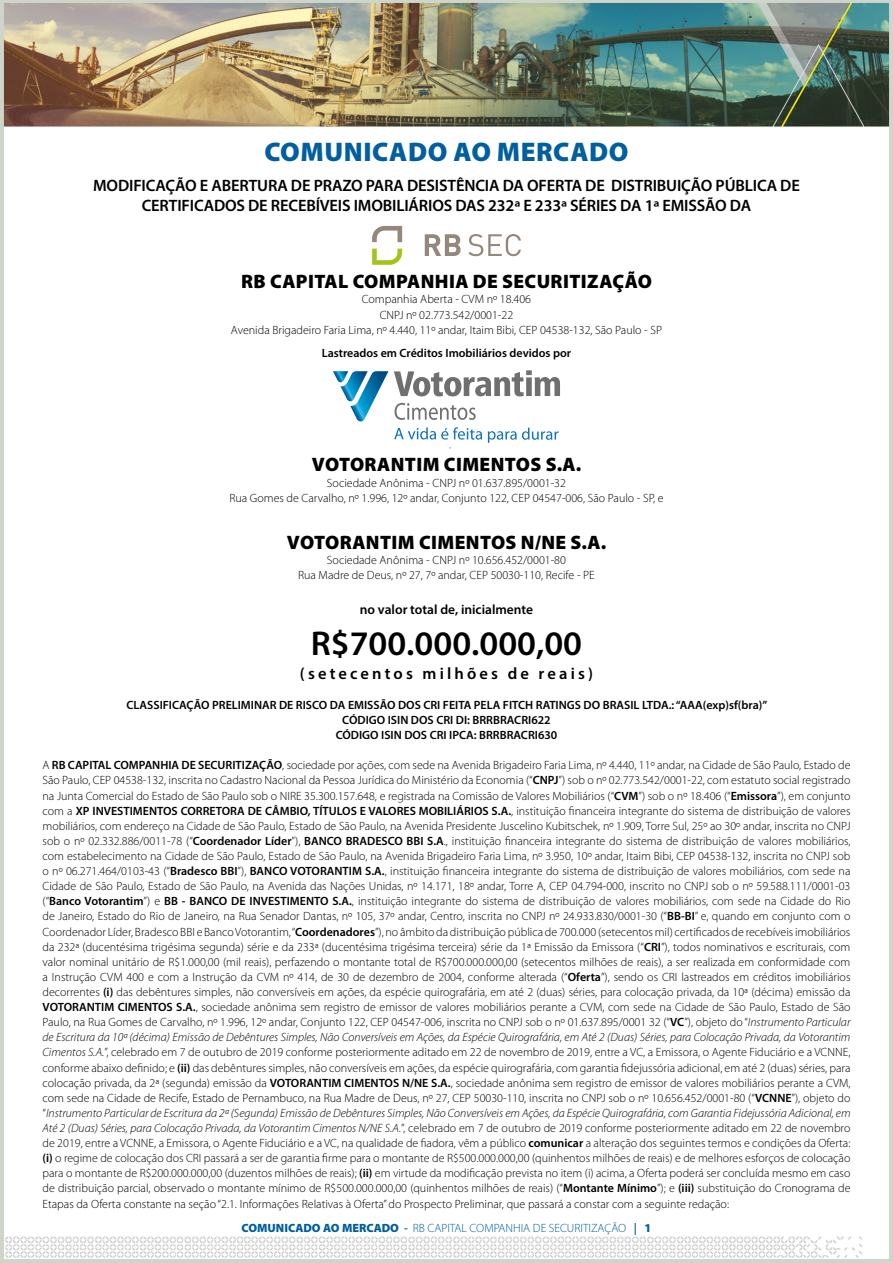
<style>
.page{position:relative;width:893px;height:1263px;background:#fff}
.page>*{position:absolute;margin:0;border:0;box-sizing:border-box;transform-origin:0 0}
.t1{font:600 34.5px "Myriad Pro";color:#000}
.t2{font:900 27px "Myriad Pro";letter-spacing:.02em;color:#005f9f}
.t3{font:900 19.5px "Myriad Pro";letter-spacing:.02em;color:#000}
.t4{font:600 16.5px/20px "Myriad Pro";letter-spacing:-.01em;color:#000;text-align:center}
.t5{font:600 16.5px "Myriad Pro";letter-spacing:.19em;color:#000}
.t6{font:600 13.5px "Myriad Pro";color:#000}
.t7{font:300 12px/15.1px "Myriad Pro";color:#000;text-align:center}
.t8{font:600 12px/15.1px "Myriad Pro";color:#000;text-align:center}
.t9{font:300 12px "Myriad Pro";color:#005f9f}
.s1{font-style:inherit}
.s2{font-weight:600}
.s3{font-style:italic}
.s4{font-weight:900}
</style>
<div class="page">
<img style="left:0;top:0;width:893px;height:1263px">
<svg style="left:372px;top:226px;width:30px;height:16px"></svg>
<svg style="left:372px;top:249px;width:30px;height:16px"></svg>
<svg style="left:425px;top:234px;width:36px;height:22px"></svg>
<svg style="left:468px;top:234px;width:53px;height:22px"></svg>
<svg style="left:333px;top:371px;width:55px;height:50px"></svg>
<svg style="left:394px;top:370px;width:166px;height:26px"></svg>
<svg style="left:395px;top:403px;width:81px;height:17px"></svg>
<svg style="left:488px;top:428px;width:71px;height:15px"></svg>
<svg style="left:394px;top:427px;width:88px;height:13px"></svg>
<h2 class="t2" style="left:264px;top:136px;width:366px">COMUNICADO AO MERCADO</h2>
<h3 class="t4" style="left:93px;top:175px;width:708px">MODIFICAÇÃO E ABERTURA DE PRAZO PARA DESISTÊNCIA DA OFERTA DE DISTRIBUIÇÃO PÚBLICA DE<br>CERTIFICADOS DE RECEBÍVEIS IMOBILIÁRIOS DAS 232ª E 233ª SÉRIES DA 1ª EMISSÃO DA</h3>
<h3 class="t3" style="left:241px;top:271px;width:412px">RB CAPITAL COMPANHIA DE SECURITIZAÇÃO</h3>
<p class="t7" style="left:231px;top:292px;width:433px">Companhia Aberta - CVM nº 18.406<br>CNPJ nº 02.773.542/0001-22<br>Avenida Brigadeiro Faria Lima, nº 4.440, 11º andar, Itaim Bibi, CEP 04538-132, São Paulo - SP</p>
<p class="t8" style="left:322px;top:345px;width:251px">Lastreados em Créditos Imobiliários devidos por</p>
<h3 class="t3" style="left:312px;top:454px;width:271px">VOTORANTIM CIMENTOS S.A.</h3>
<p class="t7" style="left:229px;top:475px;width:436px">Sociedade Anônima - CNPJ nº 01.637.895/0001-32<br>Rua Gomes de Carvalho, nº 1.996, 12º andar, Conjunto 122, CEP 04547-006, São Paulo - SP, e</p>
<h3 class="t3" style="left:287px;top:531px;width:321px">VOTORANTIM CIMENTOS N/NE S.A.</h3>
<p class="t7" style="left:298px;top:552px;width:298px">Sociedade Anônima - CNPJ nº 10.656.452/0001-80<br>Rua Madre de Deus, nº 27, 7º andar, CEP 50030-110, Recife - PE</p>
<p class="t6" style="left:360px;top:600px;width:175px">no valor total de, inicialmente</p>
<h1 class="t1" style="left:311px;top:621px;width:273px">R$700.000.000,00</h1>
<h3 class="t5" style="left:300px;top:663px;width:294px">(setecentos milhões de reais)</h3>
<p class="t8" style="left:127px;top:697px;width:642px">CLASSIFICAÇÃO PRELIMINAR DE RISCO DA EMISSÃO DOS CRI FEITA PELA FITCH RATINGS DO BRASIL LTDA.: “AAA(exp)sf(bra)”<br>CÓDIGO ISIN DOS CRI DI: BRRBRACRI622<br>CÓDIGO ISIN DOS CRI IPCA: BRRBRACRI630</p>
<p class="t7" style="left:43px;top:758px;width:809px;text-align:justify"><span class="s1">A</span> <span class="s2">RB CAPITAL COMPANHIA DE SECURITIZAÇÃO</span>, sociedade por ações, com sede na Avenida Brigadeiro Faria Lima, nº 4.440, 11º andar, na Cidade de São Paulo, Estado de São Paulo, CEP 04538-132, inscrita no Cadastro Nacional da Pessoa Jurídica do Ministério da Economia (“<span class="s2">CNPJ</span>”) sob o nº 02.773.542/0001-22, com estatuto social registrado na Junta Comercial do Estado de São Paulo sob o NIRE 35.300.157.648, e registrada na Comissão de Valores Mobiliários (“<span class="s2">CVM</span>”) sob o nº 18.406 (“<span class="s2">Emissora</span>”), em conjunto com a <span class="s2">XP</span> <span class="s2">INVESTIMENTOS CORRETORA DE CÂMBIO, TÍTULOS E VALORES MOBILIÁRIOS</span> <span class="s2">S.A.</span>, instituição financeira integrante do sistema de distribuição de valores mobiliários, com endereço na Cidade de São Paulo, Estado de São Paulo, na Avenida Presidente Juscelino Kubitschek, nº 1.909, Torre Sul, 25º ao 30º andar, inscrita no CNPJ sob o nº 02.332.886/0011-78 (“<span class="s2">Coordenador Líder</span>”), <span class="s2">B</span><span class="s2">ANCO BRADESCO</span> <span class="s2">BBI S.A</span>., instituição financeira integrante do sistema de distribuição de valores mobiliários, com estabelecimento na Cidade de São Paulo, Estado de São Paulo, na Avenida Brigadeiro Faria Lima, nº 3.950, 10º andar, Itaim Bibi, CEP 04538-132, inscrita no CNPJ sob o nº 06.271.464/0103-43 (“<span class="s2">Bradesco BBI</span>”), <span class="s2">BANCO VOTORANTIM S.A.</span>, instituição financeira integrante do sistema de distribuição de valores mobiliários, com sede na Cidade de São Paulo, Estado de São Paulo, na Avenida das Nações Unidas, nº 14.171, 18º andar, Torre A, CEP 04.794-000, inscrito no CNPJ sob o nº 59.588.111/0001-03 (“<span class="s2">Banco Votorantim</span>”) e <span class="s2">BB -</span> <span class="s2">BANCO DE INVESTIMENTO</span> <span class="s2">S.A.</span>, instituição integrante do sistema de distribuição de valores mobiliários, com sede na Cidade do Rio de Janeiro, Estado do Rio de Janeiro, na Rua Senador Dantas, nº 105, 37º andar, Centro, inscrita no CNPJ nº 24.933.830/0001-30 (“<span class="s2">BB-BI</span>” e, quando em conjunto com o Coordenador Líder, Bradesco BBI e Banco Votorantim, “<span class="s2">Coordenadores</span>”), no âmbito da distribuição pública de 700.000 (setecentos mil) certificados de recebíveis imobiliários da 232ª (ducentésima trigésima segunda) série e da 233ª (ducentésima trigésima terceira) série da 1ª Emissão da Emissora (“<span class="s2">CRI</span>”), todos nominativos e escriturais, com valor nominal unitário de R$1.000,00 (mil reais), perfazendo o montante total de R$700.000.000,00 (setecentos milhões de reais), a ser realizada em conformidade com a Instrução CVM 400 e com a Instrução da CVM nº 414, de 30 de dezembro de 2004, conforme alterada (“<span class="s2">Oferta</span>”), sendo os CRI lastreados em créditos imobiliários decorrentes <span class="s2">(i)</span> das debêntures simples, não conversíveis em ações, da espécie quirografária, em até 2 (duas) séries, para colocação privada, da 10ª (décima) emissão da <span class="s2">VOTORANTIM CIMENTOS S.A.</span>, sociedade anônima sem registro de emissor de valores mobiliários perante a CVM, com sede na Cidade de São Paulo, Estado de São Paulo, na Rua Gomes de Carvalho, nº 1.996, 12º andar, Conjunto 122, CEP 04547-006, inscrita no CNPJ sob o nº 01.637.895/0001 32 (“<span class="s2">VC</span>”), objeto do “<span class="s3">Instrumento Particular de Escritura da 10ª (décima) Emissão de Debêntures Simples, Não Conversíveis em Ações, da Espécie Quirografária, em Até 2 (Duas) Séries, para Colocação Privada, da Votorantim Cimentos S.A.</span>”, celebrado em 7 de outubro de 2019 conforme posteriormente aditado em 22 de novembro de 2019, entre a VC, a Emissora, o Agente Fiduciário e a VCNNE, conforme abaixo definido; e <span class="s2">(ii)</span> das debêntures simples, não conversíveis em ações, da espécie quirografária, com garantia fidejussória adicional, em até 2 (duas) séries, para colocação privada, da 2ª (segunda) emissão da <span class="s2">VOTORANTIM CIMENTOS N/NE S.A</span><span class="s2">.</span>, sociedade anônima sem registro de emissor de valores mobiliários perante a CVM, com sede na Cidade de Recife, Estado de Pernambuco, na Rua Madre de Deus, nº 27, CEP 50030-110, inscrita no CNPJ sob o nº 10.656.452/0001-80 (“<span class="s2">VCNNE</span>”), objeto do “<span class="s3">Instrumento Particular de Escritura da 2ª (Segunda) Emissão de Debêntures Simples, Não Conversíveis em Ações, da Espécie Quirografária, com Garantia Fidejussória Adicional, em Até 2 (Duas) Séries, para Colocação Privada, da Votorantim Cimentos N/NE S.A.</span>”, celebrado em 7 de outubro de 2019 conforme posteriormente aditado em 22 de novembro de 2019, entre a VCNNE, a Emissora, o Agente Fiduciário e a VC, na qualidade de fiadora, vêm a público <span class="s2">comunicar</span> a alteração dos seguintes termos e condições da Oferta: <span class="s2">(i)</span> o regime de colocação dos CRI passará a ser de garantia firme para o montante de R$500.000.000,00 (quinhentos milhões de reais) e de melhores esforços de colocação para o montante de R$200.000.000,00 (duzentos milhões de reais); <span class="s2">(ii)</span> em virtude da modificação prevista no item (i) acima, a Oferta poderá ser concluída mesmo em caso de distribuição parcial, observado o montante mínimo de R$500.000.000,00 (quinhentos milhões de reais) (“<span class="s2">Montante Mínimo</span>”); e <span class="s2">(iii)</span> substituição do Cronograma de Etapas da Oferta constante na seção “2.1. Informações Relativas à Oferta” do Prospecto Preliminar, que passará a constar com a seguinte redação:</p>
<p class="t9" style="left:242px;top:1222px;width:411px"><span class="s4">COMUNICADO AO MERCADO</span> <span class="s2">-</span> RB CAPITAL COMPANHIA DE SECURITIZAÇÃO <span class="s2">|</span> <span class="s4">1</span></p>
</div>
